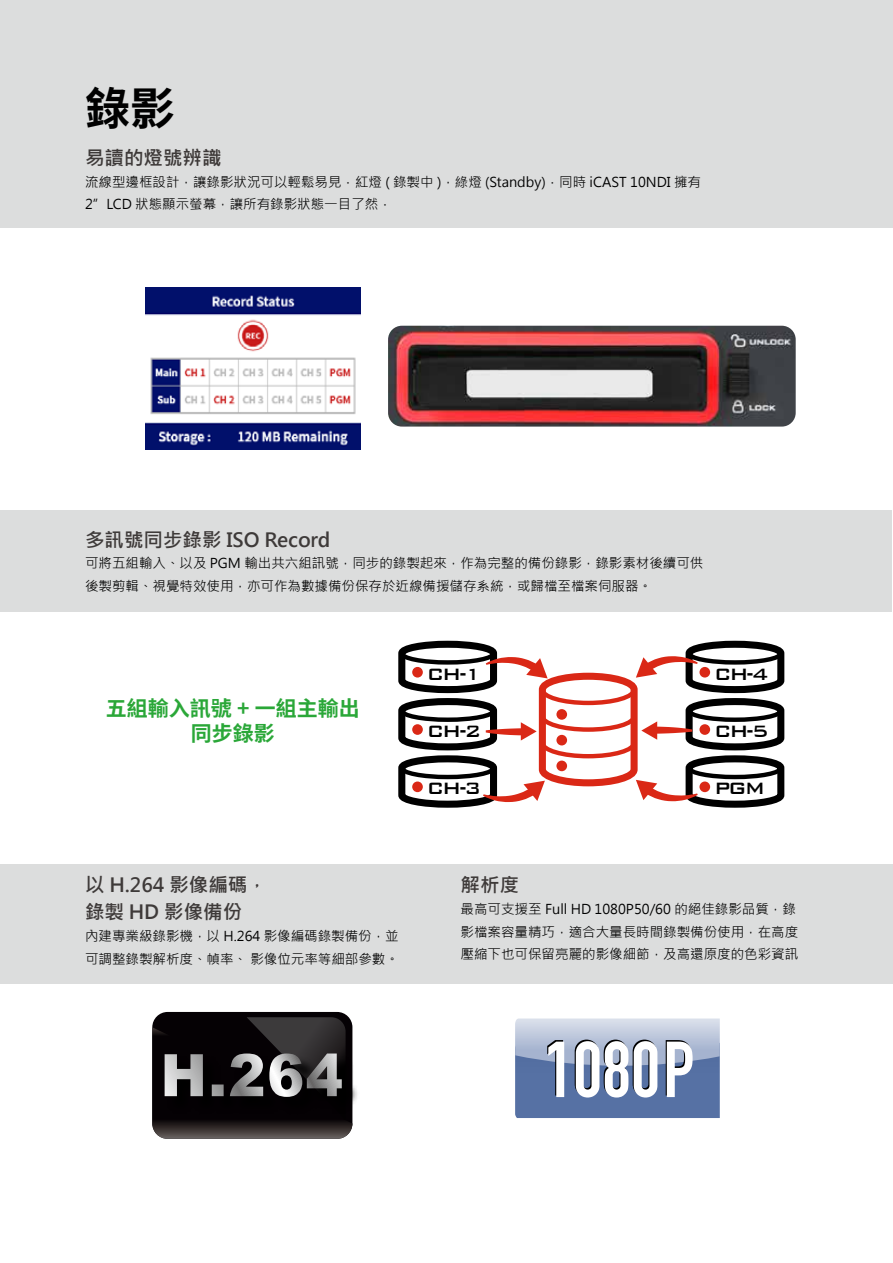
<style>
.page{position:relative;width:893px;height:1263px;background:#fff}
.page>*{position:absolute;margin:0;border:0;box-sizing:border-box;transform-origin:0 0}
.t1{font:700 45px "Source Han Sans CN";color:#000}
.t2{font:500 21.9px "Bank Gothic BT";letter-spacing:-.1em;color:#000}
.t3{font:700 21px/25.2px "Source Han Sans CN";color:#2aa738;text-align:center}
.t4{font:700 19.5px/27px "Microsoft Jheng Hei";color:#3e3a39}
.t5{font:13.5px/22.5px "Microsoft Jheng Hei";color:#000}
</style>
<div class="page">
<div style="left:0;top:0;width:893px;height:227px;background:#dcdddd"></div>
<div style="left:0;top:510px;width:892px;height:101px;background:#dcdddd"></div>
<div style="left:0;top:864px;width:893px;height:119px;background:#dcdddd"></div>
<img style="left:388px;top:326px;width:408px;height:101px">
<img style="left:145px;top:288px;width:215px;height:161px">
<svg style="left:398px;top:640px;width:387px;height:168px"></svg>
<div style="left:152px;top:1012px;width:200px;height:127px;background:#050104;border-radius:15px"></div>
<img style="left:352px;top:1053px;width:5px;height:63px">
<svg style="left:152px;top:1017px;width:200px;height:122px"></svg>
<svg style="left:515px;top:1018px;width:205px;height:100px"></svg>
<h1 class="t1" style="left:85px;top:83px;width:91px">錄影</h1>
<h3 class="t4" style="left:85px;top:144px;width:138px">易讀的燈號辨識</h3>
<p class="t5" style="left:85px;top:170px;width:618px">流線型邊框設計，讓錄影狀況可以輕鬆易見．紅燈 ( 錄製中 )，綠燈 (Standby)．同時 iCAST 10NDI 擁有<br>2”LCD 狀態顯示螢幕，讓所有錄影狀態一目了然．</p>
<h3 class="t4" style="left:85px;top:526px;width:247px">多訊號同步錄影 ISO Record</h3>
<p class="t5" style="left:85px;top:552px;width:620px">可將五組輸入、以及 PGM 輸出共六組訊號，同步的錄製起來，作為完整的備份錄影，錄影素材後續可供後製剪輯、視覺特效使用，亦可作為數據備份保存於近線備援儲存系統，或歸檔至檔案伺服器。</p>
<h3 class="t3" style="left:106px;top:696px;width:255px">五組輸入訊號 + 一組主輸出同步錄影</h3>
<h2 class="t2" style="left:427px;top:662px;width:56px">CH-1</h2>
<h2 class="t2" style="left:427px;top:719px;width:56px">CH-2</h2>
<h2 class="t2" style="left:427px;top:776px;width:56px">CH-3</h2>
<h2 class="t2" style="left:714px;top:662px;width:56px">CH-4</h2>
<h2 class="t2" style="left:714px;top:719px;width:56px">CH-5</h2>
<h2 class="t2" style="left:714px;top:776px;width:53px">PGM</h2>
<h3 class="t4" style="left:85px;top:872px;width:183px">以 H.264 影像編碼，錄製 HD 影像備份</h3>
<p class="t5" style="left:85px;top:925px;width:315px">內建專業級錄影機，以 H.264 影像編碼錄製備份，並可調整錄製解析度、幀率、 影像位元率等細部參數。</p>
<h3 class="t4" style="left:461px;top:872px;width:60px">解析度</h3>
<p class="t5" style="left:461px;top:898px;width:339px">最高可支援至 Full HD 1080P50/60 的絕佳錄影品質，錄影檔案容量精巧，適合大量長時間錄製備份使用，在高度壓縮下也可保留亮麗的影像細節，及高還原度的色彩資訊</p>
</div>
